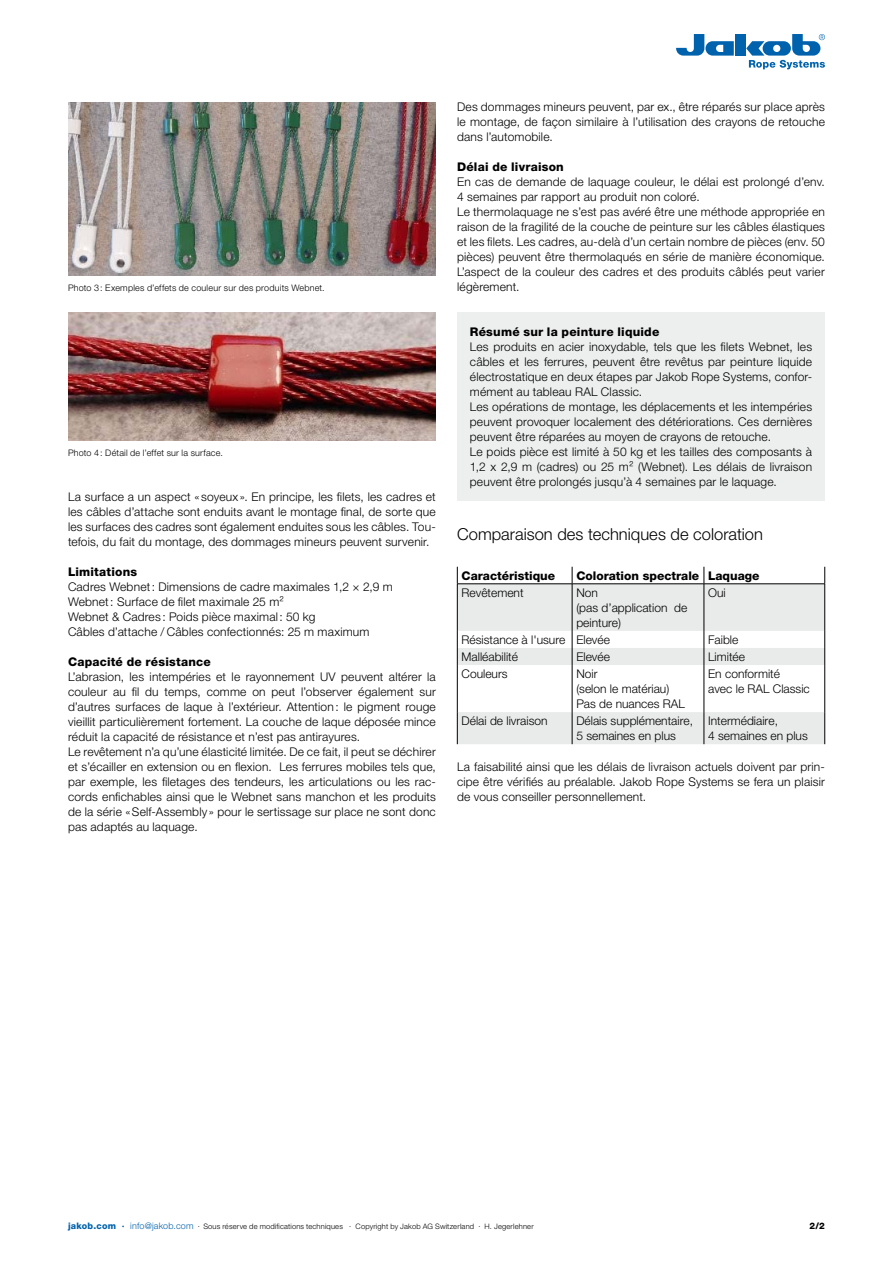
<style>
.page{position:relative;width:893px;height:1263px;background:#fff}
.page>*{position:absolute;margin:0;border:0;box-sizing:border-box;transform-origin:0 0}
._05_Zwischentitel{font:300 16.5px "Helvetica Neue LT Pro";color:#000}
._01_Grundtext_8_10pt{font:300 12px/15px "Helvetica Neue LT Pro";letter-spacing:.015em;color:#000;text-align:justify}
._02_Grundtext_8_10pt{font:300 12px/15px "Helvetica Neue LT Pro";color:#000}
._06_Untertitel{font:800 12px "Helvetica Neue LT Pro";letter-spacing:.015em;color:#000}
._02_Grundtext_8_10pt-2{font:800 12px "Helvetica Neue LT Pro";color:#000}
._03_Grundtext___Lege{font:300 9px "Helvetica Neue LT Pro";letter-spacing:.025em;color:#000}
.t1{font:800 9px "Helvetica Neue LT Pro";color:#000}
.t2{font:300 7.5px "Helvetica Neue LT Pro";letter-spacing:.025em;color:#000}
.s1{font-weight:800;font-size:9px;color:#0062ad}
.s2{font-size:9px;color:#0062ad}
</style>
<div class="page">
<div style="left:735px;top:34px;width:11px;height:22px;background:#0062ad"></div>
<svg style="left:676px;top:34px;width:58px;height:22px"></svg>
<svg style="left:746px;top:34px;width:79px;height:35px"></svg>
<img style="left:68px;top:312px;width:368px;height:129px">
<img style="left:68px;top:102px;width:368px;height:174px">
<svg style="left:458px;top:584px;width:366px;height:160px;fill:#e9eaea"></svg>
<svg style="left:457px;top:567px;width:1px;height:16px"></svg>
<svg style="left:572px;top:567px;width:1px;height:16px"></svg>
<svg style="left:704px;top:567px;width:1px;height:16px"></svg>
<svg style="left:824px;top:567px;width:1px;height:16px"></svg>
<hr style="left:457px;top:584px;width:1px;height:47px;background:#000">
<hr style="left:572px;top:584px;width:1px;height:47px;background:#000">
<hr style="left:704px;top:584px;width:1px;height:47px;background:#000">
<hr style="left:824px;top:584px;width:1px;height:47px;background:#000">
<svg style="left:457px;top:631px;width:1px;height:34px"></svg>
<svg style="left:572px;top:631px;width:1px;height:34px"></svg>
<svg style="left:704px;top:631px;width:1px;height:34px"></svg>
<svg style="left:824px;top:631px;width:1px;height:34px"></svg>
<hr style="left:457px;top:665px;width:1px;height:47px;background:#000">
<hr style="left:572px;top:665px;width:1px;height:47px;background:#000">
<hr style="left:704px;top:665px;width:1px;height:47px;background:#000">
<hr style="left:824px;top:665px;width:1px;height:47px;background:#000">
<hr style="left:457px;top:712px;width:1px;height:32px;background:#000">
<hr style="left:572px;top:712px;width:1px;height:32px;background:#000">
<hr style="left:704px;top:712px;width:1px;height:32px;background:#000">
<hr style="left:824px;top:712px;width:1px;height:32px;background:#000">
<hr style="left:457px;top:583px;width:115px;height:1px;background:#000">
<hr style="left:572px;top:583px;width:132px;height:1px;background:#000">
<hr style="left:704px;top:583px;width:121px;height:1px;background:#000">
<div style="left:457px;top:312px;width:368px;height:189px;background:#edeeee"></div>
<p class="_03_Grundtext___Lege" style="left:68px;top:282px;width:258px">Photo 3: Exemples d’effets de couleur sur des produits Webnet.</p>
<p class="_03_Grundtext___Lege" style="left:68px;top:447px;width:157px">Photo 4: Détail de l’effet sur la surface.</p>
<p class="_01_Grundtext_8_10pt" style="left:68px;top:489px;width:369px">La surface a un aspect «soyeux ». En principe, les filets, les cadres et les câbles d’attache sont enduits avant le montage final, de sorte que les surfaces des cadres sont également enduites sous les câbles. Tou&shy;tefois, du fait du montage, des dommages mineurs peuvent survenir.</p>
<p class="_06_Untertitel" style="left:68px;top:564px;width:71px">Limitations</p>
<p class="_01_Grundtext_8_10pt" style="left:68px;top:579px;width:326px">Cadres Webnet: Dimensions de cadre maximales 1,2 × 2,9 m</p>
<p class="_01_Grundtext_8_10pt" style="left:68px;top:594px;width:217px">Webnet: Surface de filet maximale 25 m²</p>
<p class="_01_Grundtext_8_10pt" style="left:68px;top:609px;width:249px">Webnet &amp; Cadres : Poids pièce maximal: 50 kg</p>
<p class="_01_Grundtext_8_10pt" style="left:68px;top:624px;width:303px">Câbles d’attache / Câbles confectionnés: 25 m maximum</p>
<p class="_06_Untertitel" style="left:68px;top:654px;width:144px">Capacité de résistance</p>
<p class="_01_Grundtext_8_10pt" style="left:68px;top:669px;width:369px">L’abrasion, les intempéries et le rayonnement UV peuvent altérer la couleur au fil du temps, comme on peut l’observer également sur d’autres surfaces de laque à l’extérieur. Attention: le pigment rouge vieillit particulièrement fortement. La couche de laque déposée mince réduit la capacité de résistance et n’est pas antirayures.</p>
<p class="_01_Grundtext_8_10pt" style="left:68px;top:744px;width:369px">Le revêtement n’a qu’une élasticité limitée. De ce fait, il peut se déchirer et s’écailler en extension ou en flexion. Les ferrures mobiles tels que, par exemple, les filetages des tendeurs, les articulations ou les rac&shy;cords enfichables ainsi que le Webnet sans manchon et les produits de la série «Self-Assembly» pour le sertissage sur place ne sont donc pas adaptés au laquage.</p>
<p class="_01_Grundtext_8_10pt" style="left:457px;top:99px;width:369px">Des dommages mineurs peuvent, par ex., être réparés sur place après le montage, de façon similaire à l’utilisation des crayons de retouche dans l’automobile.</p>
<p class="_06_Untertitel" style="left:457px;top:159px;width:108px">Délai de livraison</p>
<p class="_01_Grundtext_8_10pt" style="left:457px;top:174px;width:369px">En cas de demande de laquage couleur, le délai est prolongé d’env.<br>4 semaines par rapport au produit non coloré.</p>
<p class="_01_Grundtext_8_10pt" style="left:457px;top:204px;width:369px">Le thermolaquage ne s’est pas avéré être une méthode appropriée en raison de la fragilité de la couche de peinture sur les câbles élastiques et les filets. Les cadres, au-delà d’un certain nombre de pièces (env. 50 pièces) peuvent être thermolaqués en série de manière économique.<br>L’aspect de la couleur des cadres et des produits câblés peut varier légèrement.</p>
<p class="_06_Untertitel" style="left:470px;top:324px;width:191px">Résumé sur la peinture liquide</p>
<p class="_01_Grundtext_8_10pt" style="left:470px;top:339px;width:344px">Les produits en acier inoxydable, tels que les filets Webnet, les câbles et les ferrures, peuvent être revêtus par peinture liquide électrostatique en deux étapes par Jakob Rope Systems, confor&shy;mément au tableau RAL Classic.</p>
<p class="_01_Grundtext_8_10pt" style="left:470px;top:399px;width:344px">Les opérations de montage, les déplacements et les intempéries peuvent provoquer localement des détériorations. Ces dernières peuvent être réparées au moyen de crayons de retouche.</p>
<p class="_01_Grundtext_8_10pt" style="left:470px;top:444px;width:344px">Le poids pièce est limité à 50 kg et les tailles des composants à 1,2 x 2,9 m (cadres) ou 25 m² (Webnet). Les délais de livraison peuvent être prolongés jusqu’à 4 semaines par le laquage.</p>
<p class="_05_Zwischentitel" style="left:457px;top:524px;width:307px">Comparaison des techniques de coloration</p>
<p class="_02_Grundtext_8_10pt-2" style="left:462px;top:568px;width:95px">Caractéristique</p>
<p class="_02_Grundtext_8_10pt-2" style="left:576px;top:568px;width:124px">Coloration spectrale</p>
<p class="_02_Grundtext_8_10pt-2" style="left:708px;top:568px;width:53px">Laquage</p>
<p class="_02_Grundtext_8_10pt" style="left:462px;top:585px;width:64px">Revêtement</p>
<p class="_02_Grundtext_8_10pt" style="left:576px;top:585px;width:23px">Non</p>
<p class="_02_Grundtext_8_10pt" style="left:576px;top:600px;width:112px">(pas d’application de peinture)</p>
<p class="_02_Grundtext_8_10pt" style="left:708px;top:585px;width:19px">Oui</p>
<p class="_02_Grundtext_8_10pt" style="left:462px;top:632px;width:105px">Résistance à l'usure</p>
<p class="_02_Grundtext_8_10pt" style="left:576px;top:632px;width:35px">Elevée</p>
<p class="_02_Grundtext_8_10pt" style="left:708px;top:632px;width:32px">Faible</p>
<p class="_02_Grundtext_8_10pt" style="left:462px;top:649px;width:58px">Malléabilité</p>
<p class="_02_Grundtext_8_10pt" style="left:576px;top:649px;width:35px">Elevée</p>
<p class="_02_Grundtext_8_10pt" style="left:708px;top:649px;width:38px">Limitée</p>
<p class="_02_Grundtext_8_10pt" style="left:462px;top:666px;width:48px">Couleurs</p>
<p class="_02_Grundtext_8_10pt" style="left:576px;top:666px;width:23px">Noir</p>
<p class="_02_Grundtext_8_10pt" style="left:576px;top:681px;width:94px">(selon le matériau)</p>
<p class="_02_Grundtext_8_10pt" style="left:576px;top:696px;width:110px">Pas de nuances RAL</p>
<p class="_02_Grundtext_8_10pt" style="left:708px;top:666px;width:103px">En conformité<br>avec le RAL Classic</p>
<p class="_02_Grundtext_8_10pt" style="left:708px;top:713px;width:71px">Intermédiaire,</p>
<p class="_02_Grundtext_8_10pt" style="left:708px;top:728px;width:101px">4 semaines en plus</p>
<p class="_01_Grundtext_8_10pt" style="left:457px;top:759px;width:369px">La faisabilité ainsi que les délais de livraison actuels doivent par prin&shy;cipe être vérifiés au préalable. Jakob Rope Systems se fera un plaisir de vous conseiller personnellement.</p>
<p class="_02_Grundtext_8_10pt" style="left:462px;top:713px;width:88px">Délai de livraison</p>
<p class="_02_Grundtext_8_10pt" style="left:576px;top:713px;width:118px">Délais supplémentaire,</p>
<p class="_02_Grundtext_8_10pt" style="left:576px;top:728px;width:101px">5 semaines en plus</p>
<p class="t2" style="left:68px;top:1222px;width:467px"><span class="s1">jakob.com ∙</span> <span class="s2">info@jakob.com</span> ∙ Sous réserve de modifications techniques ∙ Copyright by Jakob AG Switzerland ∙ H. Jegerlehner</p>
<p class="t1" style="left:809px;top:1220px;width:17px">2/2</p>
</div>
